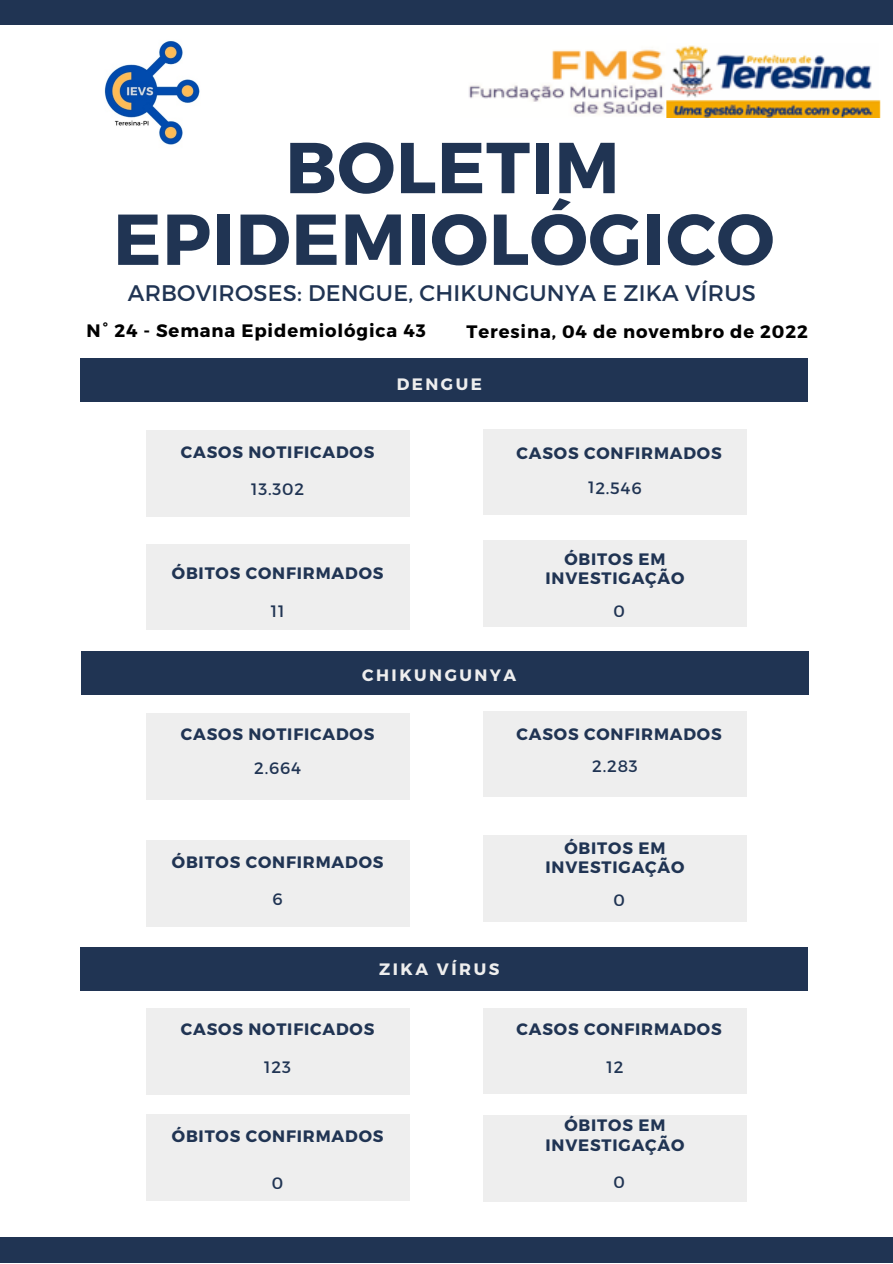
<style>
.page{position:relative;width:893px;height:1264px;background:#fff}
.page>*{position:absolute;margin:0;border:0;box-sizing:border-box;transform-origin:0 0}
.t1{font:700 71.85px/71.7px "Montserrat";letter-spacing:.01em;color:#203453;text-align:center}
.t2{font:22.5px "Montserrat";letter-spacing:.01em;color:#203453}
.t3{font:700 18px "Montserrat";letter-spacing:.05em;color:#000}
.t4{font:700 16.5px/19px "Montserrat";letter-spacing:.05em;color:#203453;text-align:center}
.t5{font:16.5px "Montserrat";letter-spacing:.05em;color:#203453}
.t6{font:700 16.5px "Montserrat";letter-spacing:.15em;color:#eee}
</style>
<div class="page">
<div style="left:0;top:0;width:892px;height:25px;background:#203453"></div>
<div style="left:0;top:1237px;width:892px;height:25px;background:#203453"></div>
<div style="left:80px;top:358px;width:728px;height:44px;background:#203453"></div>
<div style="left:146px;top:430px;width:263px;height:86px;background:#eee"></div>
<div style="left:483px;top:429px;width:263px;height:85px;background:#eee"></div>
<div style="left:146px;top:544px;width:263px;height:85px;background:#eee"></div>
<div style="left:483px;top:540px;width:263px;height:86px;background:#eee"></div>
<div style="left:81px;top:651px;width:727px;height:44px;background:#203453"></div>
<div style="left:146px;top:713px;width:263px;height:86px;background:#eee"></div>
<div style="left:483px;top:711px;width:263px;height:86px;background:#eee"></div>
<div style="left:146px;top:840px;width:263px;height:87px;background:#eee"></div>
<div style="left:483px;top:835px;width:263px;height:86px;background:#eee"></div>
<div style="left:80px;top:946px;width:728px;height:44px;background:#203453"></div>
<div style="left:146px;top:1008px;width:263px;height:86px;background:#eee"></div>
<div style="left:483px;top:1008px;width:263px;height:85px;background:#eee"></div>
<div style="left:146px;top:1114px;width:263px;height:87px;background:#eee"></div>
<div style="left:483px;top:1114px;width:263px;height:87px;background:#eee"></div>
<img style="left:104px;top:40px;width:96px;height:105px">
<img style="left:469px;top:45px;width:412px;height:73px">
<h1 class="t1" style="left:113px;top:128px;width:662px">BOLETIM<br>EPIDEMIOLÓGICO</h1>
<h2 class="t2" style="left:128px;top:278px;width:629px">ARBOVIROSES: DENGUE, CHIKUNGUNYA E ZIKA VÍRUS</h2>
<p class="t3" style="left:87px;top:319px;width:340px">N° 24 - Semana Epidemiológica 43</p>
<p class="t3" style="left:466px;top:320px;width:343px">Teresina, 04 de novembro de 2022</p>
<p class="t6" style="left:396px;top:373px;width:87px">DENGUE</p>
<p class="t4" style="left:181px;top:441px;width:195px">CASOS NOTIFICADOS</p>
<p class="t4" style="left:516px;top:443px;width:206px">CASOS CONFIRMADOS</p>
<p class="t5" style="left:251px;top:479px;width:55px">13.302</p>
<p class="t5" style="left:588px;top:477px;width:55px;rotate:1deg">12.546</p>
<p class="t4" style="left:172px;top:562px;width:213px">ÓBITOS CONFIRMADOS</p>
<p class="t4" style="left:545px;top:549px;width:140px">ÓBITOS EM<br>INVESTIGAÇÃO</p>
<p class="t5" style="left:271px;top:600px;width:15px">11</p>
<p class="t5" style="left:613px;top:600px;width:13px">0</p>
<p class="t6" style="left:362px;top:664px;width:155px">CHIKUNGUNYA</p>
<p class="t4" style="left:181px;top:723px;width:195px">CASOS NOTIFICADOS</p>
<p class="t5" style="left:254px;top:757px;width:48px">2.664</p>
<p class="t4" style="left:516px;top:723px;width:206px">CASOS CONFIRMADOS</p>
<p class="t5" style="left:592px;top:755px;width:47px">2.283</p>
<p class="t4" style="left:172px;top:851px;width:213px">ÓBITOS CONFIRMADOS</p>
<p class="t5" style="left:272px;top:888px;width:12px">6</p>
<p class="t4" style="left:545px;top:837px;width:140px">ÓBITOS EM<br>INVESTIGAÇÃO</p>
<p class="t5" style="left:613px;top:889px;width:13px">0</p>
<p class="t6" style="left:379px;top:958px;width:121px">ZIKA VÍRUS</p>
<p class="t4" style="left:181px;top:1019px;width:195px">CASOS NOTIFICADOS</p>
<p class="t5" style="left:264px;top:1056px;width:28px">123</p>
<p class="t4" style="left:172px;top:1125px;width:213px">ÓBITOS CONFIRMADOS</p>
<p class="t5" style="left:272px;top:1172px;width:13px">0</p>
<p class="t4" style="left:516px;top:1019px;width:206px">CASOS CONFIRMADOS</p>
<p class="t5" style="left:606px;top:1056px;width:18px">12</p>
<p class="t4" style="left:545px;top:1115px;width:140px">ÓBITOS EM<br>INVESTIGAÇÃO</p>
<p class="t5" style="left:613px;top:1171px;width:13px">0</p>
</div>
